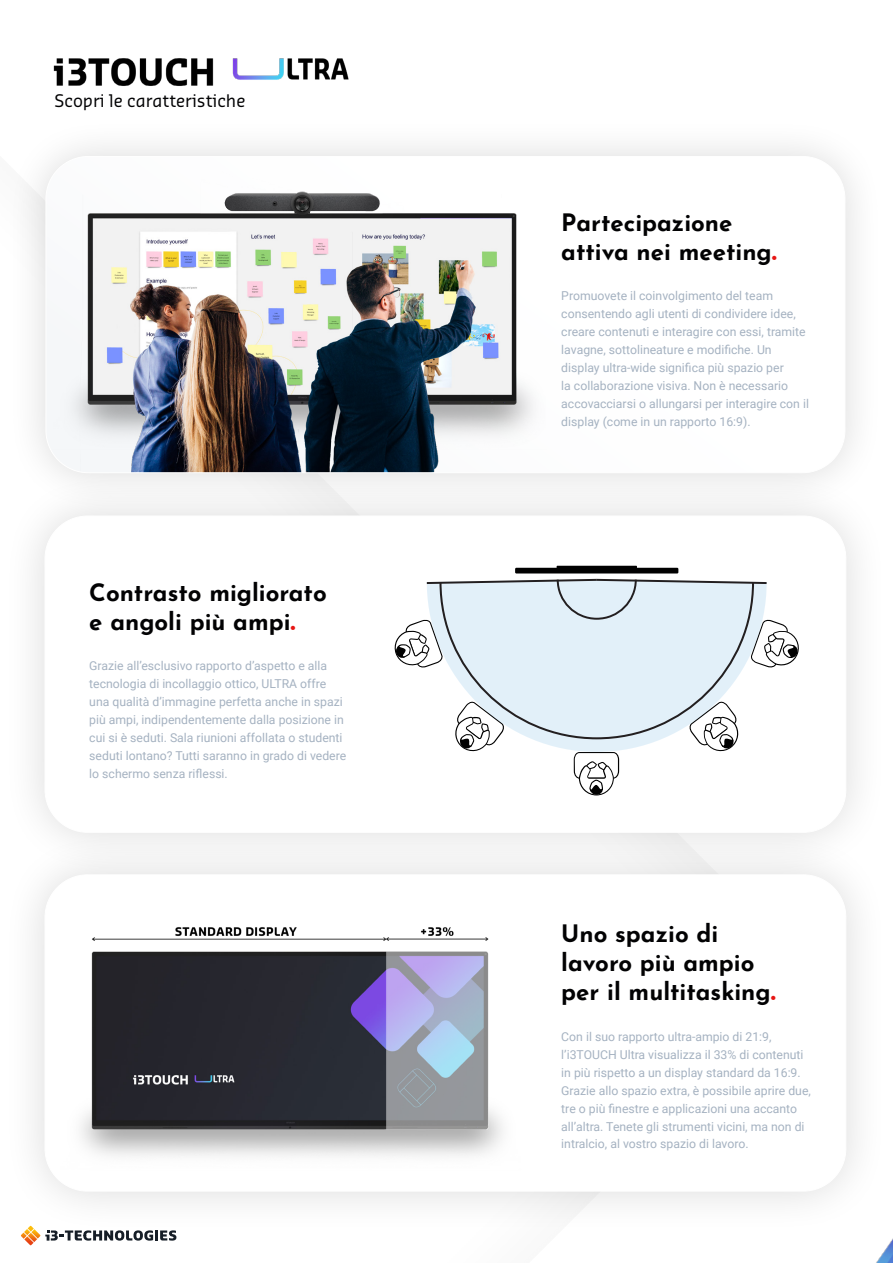
<style>
.page{position:relative;width:893px;height:1263px;background:#fff}
.page>*{position:absolute;margin:0;border:0;box-sizing:border-box;transform-origin:0 0}
.t1{font:700 24px/28.8px "Josefin Sans";color:#020203}
.t2{font:16.95px "Sansa";color:#020203}
.t3{font:12.3px/18px "Roboto";color:#a5b2c1}
.s1{font-size:30px;color:#e71614}
</style>
<div class="page">
<img style="left:20px;top:58px;width:329px;height:1188px">
<div style="left:1px;top:831px;width:888px;height:404px;background:#fbfbfb"></div>
<div style="left:45px;top:875px;width:801px;height:316px;background:#fff;border-radius:43px"></div>
<img style="left:81px;top:927px;width:422px;height:229px">
<div style="left:6px;top:117px;width:879px;height:396px;background:#fff"></div>
<img style="left:48px;top:170px;width:483px;height:302px">
<div style="left:1px;top:472px;width:888px;height:404px;background:#f4f4f4"></div>
<div style="left:45px;top:516px;width:801px;height:316px;background:#fff;border-radius:43px"></div>
<svg style="left:574px;top:752px;width:45px;height:43px"></svg>
<div style="left:515px;top:568px;width:163px;height:5px;background:#010101"></div>
<hr style="left:557px;top:566px;width:80px;height:4px;background:#010101">
<svg style="left:456px;top:740px;width:281px;height:12px"></svg>
<svg style="left:450px;top:668px;width:293px;height:72px"></svg>
<svg style="left:394px;top:578px;width:405px;height:90px"></svg>
<img style="left:876px;top:1238px;width:17px;height:25px">
<h2 class="t2" style="left:55px;top:90px;width:192px">Scopri le caratteristiche</h2>
<h1 class="t1" style="left:89px;top:574px;width:239px">Contrasto migliorato e angoli più ampi<span class="s1">.</span></h1>
<p class="t3" style="left:89px;top:656px;width:259px">Grazie all’esclusivo rapporto d’aspetto e alla tecnologia di incollaggio ottico, ULTRA offre una qualità d’immagine perfetta anche in spazi più ampi, indipendentemente dalla posizione in cui si è seduti. Sala riunioni affollata o studenti seduti lontano? Tutti saranno in grado di vedere lo schermo senza riflessi.</p>
<h1 class="t1" style="left:561px;top:205px;width:217px">Partecipazione attiva nei meeting<span class="s1">.</span></h1>
<p class="t3" style="left:561px;top:287px;width:249px">Promuovete il coinvolgimento del team consentendo agli utenti di condividere idee, creare contenuti e interagire con essi, tramite lavagne, sottolineature e modifiche. Un display ultra-wide significa più spazio per<br>la collaborazione visiva. Non è necessario accovacciarsi o allungarsi per interagire con il display (come in un rapporto 16:9).</p>
<h1 class="t1" style="left:561px;top:916px;width:216px">Uno spazio di lavoro più ampio per il multitasking<span class="s1">.</span></h1>
<p class="t3" style="left:561px;top:1027px;width:251px">Con il suo rapporto ultra-ampio di 21:9, l’i3TOUCH Ultra visualizza il 33% di contenuti in più rispetto a un display standard da 16:9.<br>Grazie allo spazio extra, è possibile aprire due, tre o più finestre e applicazioni una accanto all’altra. Tenete gli strumenti vicini, ma non di intralcio, al vostro spazio di lavoro.</p>
</div>
